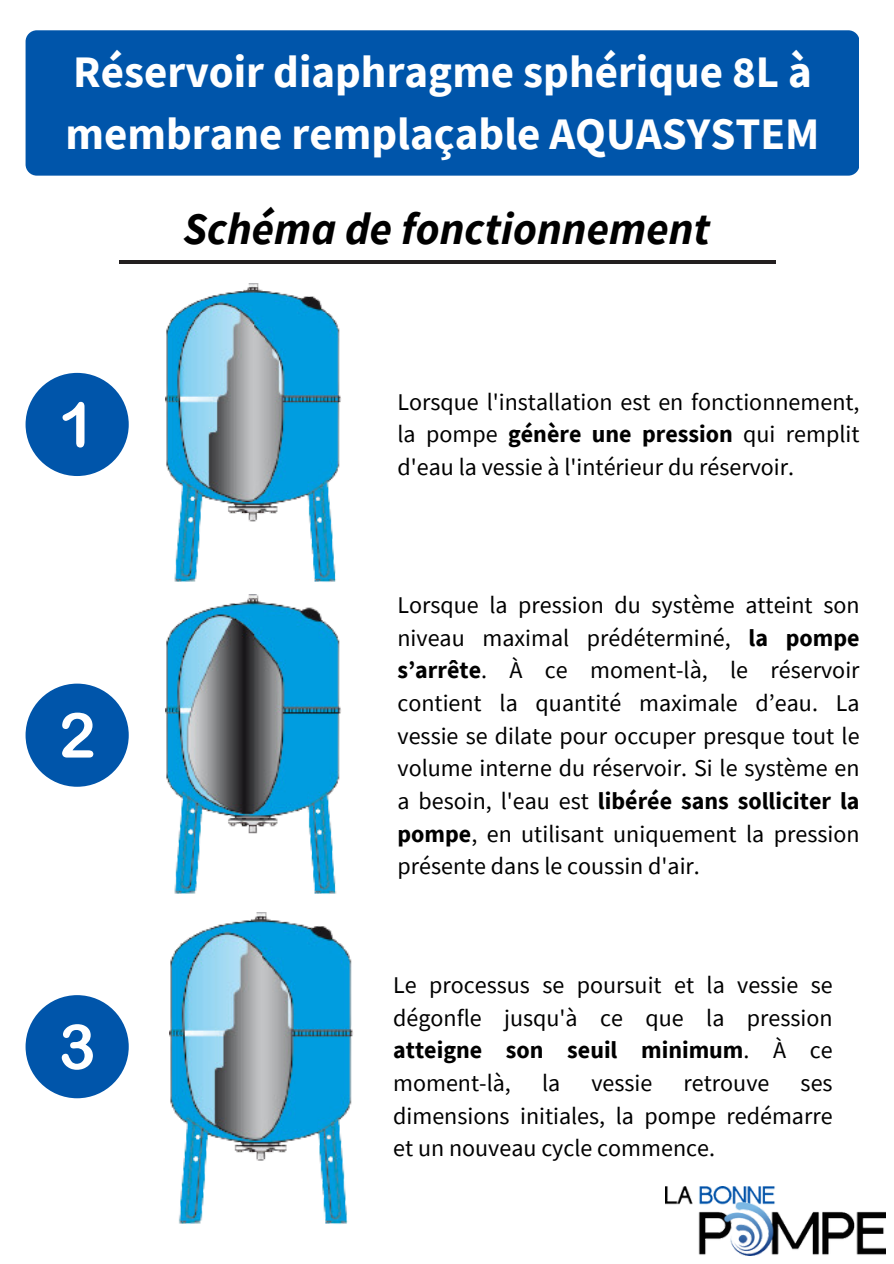
<style>
.page{position:relative;width:894px;height:1264px;background:#fff}
.page>*{position:absolute;margin:0;border:0;box-sizing:border-box;transform-origin:0 0}
.t1{font:700 45px/61.8px "Source Sans Pro";color:#fff}
.t2{font:italic 700 45px "Source Sans Pro";color:#000}
.t3{font:24px/32.7px "Source Sans Pro";color:#000;text-align:justify}
.s1{font-weight:700}
</style>
<div class="page">
<img style="left:165px;top:283px;width:176px;height:299px">
<img style="left:169px;top:912px;width:184px;height:312px">
<img style="left:165px;top:594px;width:176px;height:300px">
<div style="left:26px;top:30px;width:833px;height:146px;background:#05a;border-radius:11px"></div>
<div style="left:26px;top:373px;width:103px;height:103px;background:#05a;border-radius:50%"></div>
<svg style="left:62px;top:402px;width:22px;height:45px"></svg>
<div style="left:26px;top:683px;width:103px;height:103px;background:#05a;border-radius:50%"></div>
<svg style="left:62px;top:712px;width:31px;height:45px"></svg>
<div style="left:26px;top:995px;width:103px;height:103px;background:#05a;border-radius:50%"></div>
<svg style="left:62px;top:1024px;width:31px;height:45px"></svg>
<img style="left:665px;top:1186px;width:219px;height:68px">
<hr style="left:119px;top:260px;width:656px;height:3px;background:#231f20">
<p class="t1" style="left:66px;top:40px;width:755px">Réservoir diaphragme sphérique 8L à membrane remplaçable AQUASYSTEM</p>
<p class="t2" style="left:183px;top:200px;width:528px">Schéma de fonctionnement</p>
<p class="t3" style="left:397px;top:384px;width:463px">Lorsque l'installation est en fonctionnement, la pompe <span class="s1">génère une pression</span> qui remplit d'eau la vessie à l'intérieur du réservoir.</p>
<p class="t3" style="left:397px;top:588px;width:463px">Lorsque la pression du système atteint son niveau maximal prédéterminé, <span class="s1">la pompe s’arrête</span>. À ce moment-là, le réservoir contient la quantité maximale d’eau. La vessie se dilate pour occuper presque tout le volume interne du réservoir. Si le système en a besoin, l'eau est <span class="s1">libérée sans solliciter la pompe</span>, en utilisant uniquement la pression présente dans le coussin d'air.</p>
<p class="t3" style="left:393px;top:968px;width:441px">Le processus se poursuit et la vessie se dégonfle jusqu'à ce que la pression <span class="s1">atteigne son seuil minimum</span>. À ce moment-là,</p>
<p class="t3" style="left:542px;top:1066px;width:20px">la</p>
<p class="t3" style="left:591px;top:1066px;width:63px">vessie</p>
<p class="t3" style="left:683px;top:1066px;width:87px">retrouve</p>
<p class="t3" style="left:393px;top:1066px;width:441px;text-indent:407px">ses dimensions initiales, la pompe redémarre et un nouveau cycle commence.</p>
</div>
